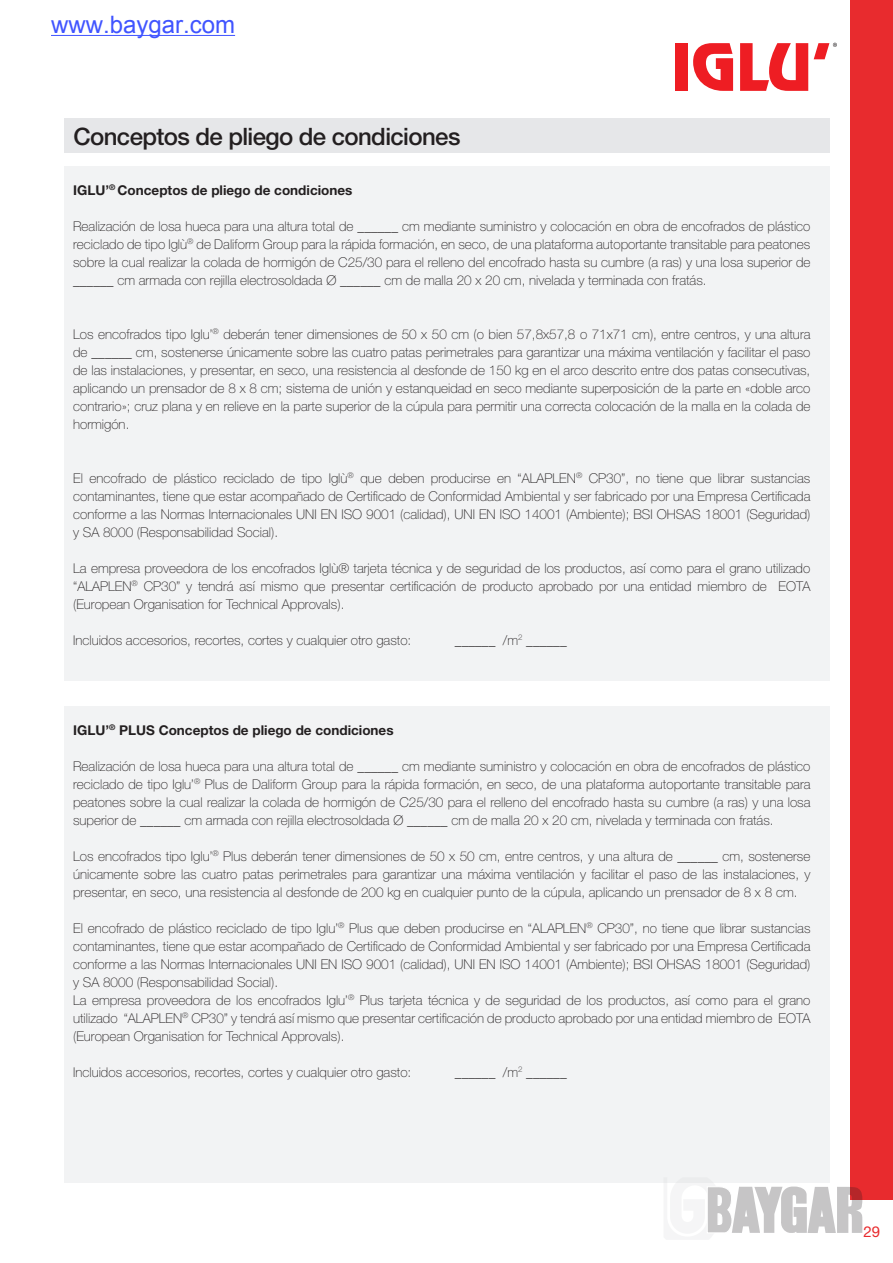
<style>
.page{position:relative;width:893px;height:1263px;background:#fff}
.page>*{position:absolute;margin:0;border:0;box-sizing:border-box;transform-origin:0 0}
.t1{font:500 24px "Helvetica Neue";letter-spacing:-.025em;color:#231f20}
.t2{font:24px "Arial";color:#4054ff}
.t3{font:15px "Helvetica Neue";color:#e82b2e}
.t4{font:100 13.5px/18px "Helvetica Neue";color:#231f20;text-align:justify}
.t5{font:700 13.5px "Helvetica Neue";color:#231f20}
</style>
<div class="page">
<div style="left:850px;top:0;width:43px;height:1199px;background:#e82b2e"></div>
<div style="left:675px;top:43px;width:12px;height:48px;background:#ee1d23"></div>
<svg style="left:693px;top:43px;width:40px;height:48px"></svg>
<svg style="left:740px;top:43px;width:68px;height:48px"></svg>
<svg style="left:814px;top:43px;width:23px;height:16px"></svg>
<div style="left:64px;top:166px;width:766px;height:514px;background:#f2f3f4"></div>
<div style="left:64px;top:706px;width:766px;height:476px;background:#f2f3f4"></div>
<div style="left:64px;top:118px;width:766px;height:34px;background:#e6e7e9"></div>
<hr style="left:51px;top:35px;width:184px;height:1px;background:#4054ff">
<svg style="left:663px;top:1182px;width:199px;height:51px"></svg>
<h1 class="t2" style="left:51px;top:9px;width:186px">www.baygar.com</h1>
<h1 class="t1" style="left:73px;top:122px;width:389px">Conceptos de pliego de condiciones</h1>
<p class="t5" style="left:73px;top:182px;width:281px">IGLU’<sup>®</sup> Conceptos de pliego de condiciones</p>
<p class="t4" style="left:73px;top:217px;width:739px">Realización de losa hueca para una altura total de ______ cm mediante suministro y colocación en obra de encofrados de plástico reciclado de tipo Iglù<sup>®</sup> de Daliform Group para la rápida formación, en seco, de una plataforma autoportante transitable para peatones sobre la cual realizar la colada de hormigón de C25/30 para el relleno del encofrado hasta su cumbre (a ras) y una losa superior de ______ cm armada con rejilla electrosoldada Ø ______ cm de malla 20 x 20 cm, nivelada y terminada con fratás.</p>
<p class="t4" style="left:73px;top:325px;width:739px">Los encofrados tipo Iglu’<sup>®</sup> deberán tener dimensiones de 50 x 50 cm (o bien 57,8x57,8 o 71x71 cm), entre centros, y una altura de ______ cm, sostenerse únicamente sobre las cuatro patas perimetrales para garantizar una máxima ventilación y facilitar el paso de las instalaciones, y presentar, en seco, una resistencia al desfonde de 150 kg en el arco descrito entre dos patas consecutivas, aplicando un prensador de 8 x 8 cm; sistema de unión y estanqueidad en seco mediante superposición de la parte en «doble arco contrario»; cruz plana y en relieve en la parte superior de la cúpula para permitir una correcta colocación de la malla en la colada de hormigón.</p>
<p class="t4" style="left:73px;top:469px;width:739px">El encofrado de plástico reciclado de tipo Iglù<sup>®</sup> que deben producirse en “ALAPLEN<sup>®</sup> CP30”, no tiene que librar sustancias contaminantes, tiene que estar acompañado de Certificado de Conformidad Ambiental y ser fabricado por una Empresa Certificada conforme a las Normas Internacionales UNI EN ISO 9001 (calidad), UNI EN ISO 14001 (Ambiente); BSI OHSAS 18001 (Seguridad) y SA 8000 (Responsabilidad Social).</p>
<p class="t4" style="left:73px;top:559px;width:739px">La empresa proveedora de los encofrados Iglù® tarjeta técnica y de seguridad de los productos, así como para el grano utilizado “ALAPLEN<sup>®</sup> CP30” y tendrá así mismo que presentar certificación de producto aprobado por una entidad miembro de EOTA (European Organisation for Technical Approvals).</p>
<p class="t4" style="left:73px;top:631px;width:340px">Incluidos accesorios, recortes, cortes y cualquier otro gasto:</p>
<p class="t4" style="left:455px;top:631px;width:113px">______ /m<sup>2</sup> ______</p>
<p class="t5" style="left:73px;top:722px;width:322px">IGLU’<sup>®</sup> PLUS Conceptos de pliego de condiciones</p>
<p class="t4" style="left:73px;top:757px;width:739px">Realización de losa hueca para una altura total de ______ cm mediante suministro y colocación en obra de encofrados de plástico reciclado de tipo Iglu’<sup>®</sup> Plus de Daliform Group para la rápida formación, en seco, de una plataforma autoportante transitable para peatones sobre la cual realizar la colada de hormigón de C25/30 para el relleno del encofrado hasta su cumbre (a ras) y una losa superior de ______ cm armada con rejilla electrosoldada Ø ______ cm de malla 20 x 20 cm, nivelada y terminada con fratás.</p>
<p class="t4" style="left:73px;top:847px;width:739px">Los encofrados tipo Iglu’<sup>®</sup> Plus deberán tener dimensiones de 50 x 50 cm, entre centros, y una altura de ______ cm, sostenerse únicamente sobre las cuatro patas perimetrales para garantizar una máxima ventilación y facilitar el paso de las instalaciones, y presentar, en seco, una resistencia al desfonde de 200 kg en cualquier punto de la cúpula, aplicando un prensador de 8 x 8 cm.</p>
<p class="t4" style="left:73px;top:919px;width:739px;text-align:left">El encofrado de plástico reciclado de tipo Iglu’<sup>®</sup> Plus que deben producirse en “ALAPLEN<sup>®</sup> CP30”, no tiene que librar sustancias contaminantes, tiene que estar acompañado de Certificado de Conformidad Ambiental y ser fabricado por una Empresa Certificada conforme a las Normas Internacionales UNI EN ISO 9001 (calidad), UNI EN ISO 14001 (Ambiente); BSI OHSAS 18001 (Seguridad) y SA 8000 (Responsabilidad Social).<br>La empresa proveedora de los encofrados Iglu’<sup>®</sup> Plus tarjeta técnica y de seguridad de los productos, así como para el grano utilizado “ALAPLEN<sup>®</sup> CP30” y tendrá así mismo que presentar certificación de producto aprobado por una entidad miembro de EOTA (European Organisation for Technical Approvals).</p>
<p class="t4" style="left:73px;top:1063px;width:340px">Incluidos accesorios, recortes, cortes y cualquier otro gasto:</p>
<p class="t4" style="left:455px;top:1063px;width:113px">______ /m<sup>2</sup> ______</p>
<p class="t3" style="left:863px;top:1223px;width:18px">29</p>
</div>
